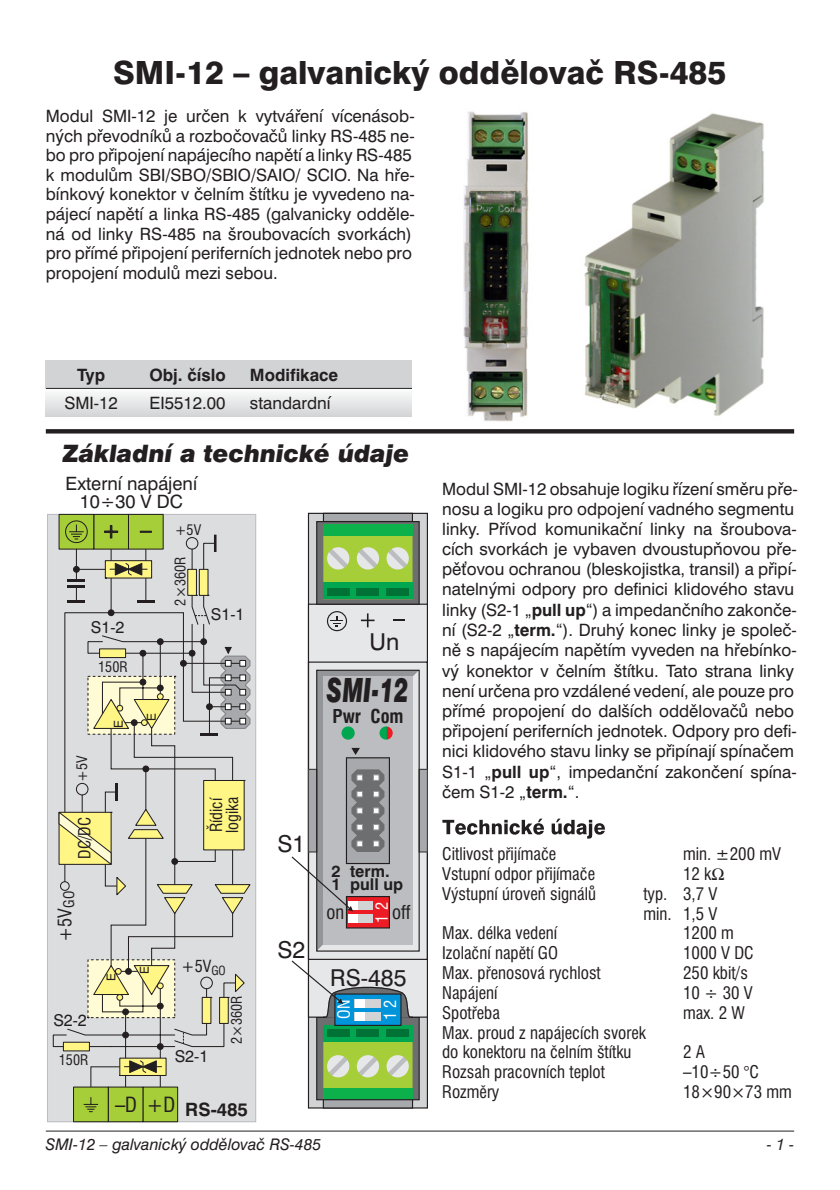
<style>
.page{position:relative;width:840px;height:1190px;background:#fff}
.page>*{position:absolute;margin:0;border:0;box-sizing:border-box;transform-origin:0 0}
.t1{font:italic 900 33.4px "Swiss 721 BTCE";color:#231f20;scale:.66 1}
.t2{font:800 32px "Swiss 721 BTCE";color:#231f20}
.t3{font:italic 900 24px "Swiss 721 BTCE";color:#231f20}
.t4{font:23.4px "Swiss 721 BTCE";color:#231f20}
.t5{font:condensed 20.4px "Swiss 721 BTCE";color:#231f20}
.t6{font:700 condensed 18.6px "Swiss 721 BTCE";color:#231f20}
.t7{font:condensed 18.6px "Swiss 721 BTCE";color:#231f20}
.t8{font:18.4px/18.2px "Swiss 721 BTCE";color:#231f20;text-align:center}
.t9{font:700 18.4px "Swiss 721 BTCE";color:#231f20}
.t10{font:condensed 18.4px "Swiss 721 BTCE";color:#231f20}
.t11{font:17px/20.2px "Swiss 721 BTCE";color:#231f20}
.t12{font:condensed 17px/19.8px "Swiss 721 BTCE";color:#231f20}
.t13{font:700 17px "Swiss 721 BTCE";color:#231f20}
.t14{font:condensed 16.4px/15.8px "Swiss 721 BTCE";color:#231f20}
.t15{font:16.4px "Swiss 721 BTCE";color:#231f20}
.t16{font:700 16.4px/13.4px "Swiss 721 BTCE";color:#231f20}
.t17{font:condensed 16.4px "Swiss 721 BTCE";color:#fff}
.t18{font:italic 16px "Swiss 721 BTCE";color:#231f20}
.t19{font:condensed 14.2px "Swiss 721 BTCE";color:#231f20}
.t20{font:12.2px "Swiss 721 BTCE";color:#231f20}
.s1{font-weight:700}
</style>
<div class="page">
<div style="left:46px;top:360px;width:366px;height:28px;background:#d1d3d4"></div>
<svg style="left:46px;top:393px;width:91px;height:24px"></svg>
<svg style="left:137px;top:393px;width:102px;height:24px"></svg>
<svg style="left:239px;top:393px;width:173px;height:24px"></svg>
<hr style="left:46px;top:388px;width:366px;height:1px;background:#231f20">
<div style="left:46px;top:429px;width:748px;height:5px;background:#231f20"></div>
<svg style="left:442px;top:819px;width:102px;height:16px"></svg>
<svg style="left:552px;top:819px;width:53px;height:20px"></svg>
<hr style="left:46px;top:1131px;width:748px;height:1px;background:#231f20">
<div style="left:308px;top:513px;width:119px;height:595px;background:#d1d3d4"></div>
<div style="left:316px;top:1017px;width:104px;height:83px;background:#6d6e70;border:1px solid #231f20"></div>
<svg style="left:307px;top:603px;width:121px;height:415px;background:#d5d5d6"></svg>
<div style="left:419px;top:769px;width:8px;height:83px;background:#a7a9ac"></div>
<div style="left:419px;top:769px;width:9px;height:84px;border:1px solid #404041"></div>
<div style="left:323px;top:513px;width:90px;height:9px;background:#a7a9ac;border:1px solid #231f20"></div>
<div style="left:316px;top:521px;width:104px;height:84px;background:#6d6e70;border:1px solid #231f20"></div>
<svg style="left:361px;top:613px;width:14px;height:14px"></svg>
<svg style="left:393px;top:619px;width:11px;height:2px"></svg>
<svg style="left:331px;top:616px;width:12px;height:11px"></svg>
<div style="left:327px;top:611px;width:20px;height:20px;border:1px solid #231f20;border-radius:50%"></div>
<svg style="left:323px;top:536px;width:90px;height:47px;background:#b0d067"></svg>
<div style="left:323px;top:525px;width:90px;height:11px;background:#0cb14b"></div>
<div style="left:323px;top:583px;width:90px;height:16px;background:#00a650"></div>
<div style="left:327px;top:588px;width:22px;height:8px;background:#007236"></div>
<div style="left:357px;top:588px;width:22px;height:8px;background:#007236"></div>
<div style="left:387px;top:588px;width:22px;height:8px;background:#007236"></div>
<svg style="left:291px;top:670px;width:128px;height:281px;background:#bdb9bb"></svg>
<div style="left:323px;top:1099px;width:90px;height:10px;background:#a7a9ac;border:1px solid #231f20"></div>
<svg style="left:291px;top:959px;width:123px;height:141px"></svg>
<div style="left:48px;top:514px;width:208px;height:608px;background:#dcddde"></div>
<div style="left:47px;top:514px;width:209px;height:608px;border:1px solid #bbbdc0"></div>
<div style="left:128px;top:514px;width:36px;height:36px;background:#a6ce39;border:1px solid #231f20"></div>
<div style="left:93px;top:514px;width:36px;height:36px;background:#a6ce39;border:1px solid #231f20"></div>
<div style="left:59px;top:514px;width:35px;height:36px;background:#a6ce39;border:1px solid #231f20"></div>
<div style="left:143px;top:1087px;width:35px;height:35px;background:#a6ce39"></div>
<div style="left:142px;top:1087px;width:36px;height:35px;border:1px solid #231f20"></div>
<div style="left:108px;top:1087px;width:35px;height:35px;background:#a6ce39"></div>
<div style="left:108px;top:1087px;width:35px;height:35px;border:1px solid #231f20"></div>
<div style="left:74px;top:1087px;width:34px;height:35px;background:#a6ce39"></div>
<div style="left:73px;top:1087px;width:36px;height:35px;border:1px solid #231f20"></div>
<svg style="left:58px;top:612px;width:193px;height:440px"></svg>
<svg style="left:65px;top:520px;width:179px;height:593px"></svg>
<div style="left:225px;top:718px;width:7px;height:7px;background:#fff;border:1px solid #231f20"></div>
<div style="left:239px;top:718px;width:7px;height:7px;background:#fff;border:1px solid #231f20"></div>
<hr style="left:143px;top:653px;width:49px;height:1px;background:#231f20">
<hr style="left:160px;top:641px;width:44px;height:1px;background:#231f20">
<img style="left:463px;top:111px;width:301px;height:311px">
<h2 class="t2" style="left:113px;top:61px;width:615px">SMI-12 – galvanický oddělovač RS-485</h2>
<p class="t11" style="left:46px;top:108px;width:370px;line-height:19.6px">Modul SMI-12 je určen k vytváření vícenásob&shy;ných převodníků a rozbočovačů linky RS-485 ne&shy;bo pro připojení napájecího napětí a linky RS-485 k modulům SBI/SBO/SBIO/SAIO/ SCIO. Na hře&shy;bínkový konektor v čelním štítku je vyvedeno na&shy;pájecí napětí a linka RS-485 (galvanicky odděle&shy;ná od linky RS-485 na šroubovacích svorkách) pro přímé připojení periferních jednotek nebo pro propojení modulů mezi sebou.</p>
<p class="t13" style="left:77px;top:369px;width:29px">Typ</p>
<p class="t13" style="left:149px;top:369px;width:78px">Obj. číslo</p>
<p class="t13" style="left:250px;top:369px;width:90px">Modifikace</p>
<p class="t11" style="left:64px;top:395px;width:55px">SMI-12</p>
<p class="t11" style="left:150px;top:395px;width:77px">EI5512.00</p>
<p class="t11" style="left:250px;top:395px;width:82px">standardní</p>
<h3 class="t3" style="left:63px;top:445px;width:348px">Základní a technické údaje</h3>
<p class="t8" style="left:66px;top:476px;width:133px">Externí napájení<br>10÷30 V DC</p>
<p class="t19" style="left:175px;top:524px;width:28px">+5V</p>
<p class="t15" style="left:91px;top:622px;width:35px">S1-2</p>
<p class="t19" style="left:98px;top:661px;width:31px">150R</p>
<p class="t19" style="left:76px;top:782px;width:28px;rotate:-90deg">+5V</p>
<p class="t20" style="left:114px;top:728px;width:9px;rotate:-90deg">E</p>
<p class="t14" style="left:78px;top:859px;width:43px;rotate:-90deg">DC/DC</p>
<p class="t10" style="left:58px;top:942px;width:52px;rotate:-90deg">+5V<sub>GO</sub></p>
<p class="t15" style="left:53px;top:1014px;width:35px">S2-2</p>
<p class="t19" style="left:59px;top:1054px;width:31px">150R</p>
<p class="t20" style="left:107px;top:981px;width:9px;rotate:-90deg">E</p>
<p class="t20" style="left:147px;top:721px;width:9px;rotate:-90deg">E</p>
<p class="t20" style="left:140px;top:974px;width:9px;rotate:-90deg">E</p>
<p class="t19" style="left:175px;top:606px;width:50px;rotate:-90deg">2×360R</p>
<p class="t15" style="left:211px;top:609px;width:35px">S1-1</p>
<p class="t14" style="left:210px;top:833px;width:38px;rotate:-90deg">Řídicí logika</p>
<p class="t14" style="left:181px;top:960px;width:46px">+5V<sub>GO</sub></p>
<p class="t15" style="left:175px;top:1050px;width:35px">S2-1</p>
<p class="t19" style="left:231px;top:1044px;width:50px;rotate:-90deg">2×360R</p>
<p class="t5" style="left:115px;top:1097px;width:62px">–D +D</p>
<p class="t9" style="left:185px;top:1103px;width:64px">RS-485</p>
<h3 class="t4" style="left:370px;top:634px;width:31px">Un</h3>
<h1 class="t1" style="left:327px;top:677px;width:125px">SMI-12</h1>
<p class="t6" style="left:333px;top:709px;width:30px">Pwr</p>
<p class="t6" style="left:371px;top:709px;width:35px">Com</p>
<h3 class="t4" style="left:277px;top:835px;width:29px">S1</h3>
<h3 class="t4" style="left:277px;top:941px;width:29px">S2</h3>
<p class="t16" style="left:332px;top:866px;width:73px">2 term.<br>1 pull up</p>
<p class="t7" style="left:327px;top:905px;width:19px">on</p>
<p class="t17" style="left:375px;top:923px;width:23px;rotate:-90deg">1 2</p>
<p class="t7" style="left:392px;top:905px;width:20px">off</p>
<h3 class="t4" style="left:330px;top:969px;width:78px">RS-485</h3>
<p class="t17" style="left:337px;top:1019px;width:21px;rotate:-90deg">ON</p>
<p class="t17" style="left:384px;top:1020px;width:22px;rotate:-90deg">1 2</p>
<p class="t11" style="left:442px;top:480px;width:357px">Modul SMI-12 obsahuje logiku řízení směru pře&shy;nosu a logiku pro odpojení vadného segmentu linky. Přívod komunikační linky na šroubova&shy;cích svorkách je vybaven dvoustupňovou pře&shy;pěťovou ochranou (bleskojistka, transil) a připí&shy;natelnými odpory pro definici klidového stavu linky (S2-1 „<span class="s1">pull up</span>“) a impedančního zakonče&shy;ní (S2-2 „<span class="s1">term.</span>“). Druhý konec linky je společ&shy;ně s napájecím napětím vyveden na hřebínko&shy;vý konektor v čelním štítku. Tato strana linky není určena pro vzdálené vedení, ale pouze pro přímé propojení do dalších oddělovačů nebo připojení periferních jednotek. Odpory pro defi&shy;nici klidového stavu linky se připínají spínačem S1-1 „<span class="s1">pull up</span>“, impedanční zakončení spína&shy;čem S1-2 „<span class="s1">term.</span>“.</p>
<p class="t12" style="left:442px;top:845px;width:116px">Citlivost přijímače</p>
<p class="t12" style="left:683px;top:845px;width:99px">min. ±200 mV</p>
<p class="t12" style="left:442px;top:865px;width:155px">Vstupní odpor přijímače</p>
<p class="t12" style="left:683px;top:865px;width:30px">12 k</p>
<p class="t12" style="left:442px;top:885px;width:155px">Výstupní úroveň signálů</p>
<p class="t12" style="left:643px;top:885px;width:76px">typ. 3,7 V min. 1,5 V</p>
<p class="t12" style="left:442px;top:925px;width:117px">Max. délka vedení</p>
<p class="t12" style="left:683px;top:925px;width:52px">1200 m</p>
<p class="t12" style="left:442px;top:945px;width:117px">Izolační napětí GO</p>
<p class="t12" style="left:683px;top:945px;width:72px">1000 V DC</p>
<p class="t12" style="left:442px;top:964px;width:160px">Max. přenosová rychlost</p>
<p class="t12" style="left:683px;top:964px;width:66px">250 kbit/s</p>
<p class="t12" style="left:442px;top:984px;width:57px">Napájení</p>
<p class="t12" style="left:683px;top:984px;width:71px">10 ÷ 30 V</p>
<p class="t12" style="left:442px;top:1004px;width:59px">Spotřeba</p>
<p class="t12" style="left:683px;top:1004px;width:63px">max. 2 W</p>
<p class="t12" style="left:442px;top:1024px;width:205px">Max. proud z napájecích svorek do konektoru na čelním štítku</p>
<p class="t12" style="left:683px;top:1044px;width:24px">2 A</p>
<p class="t12" style="left:442px;top:1064px;width:164px">Rozsah pracovních teplot</p>
<p class="t12" style="left:683px;top:1064px;width:77px">–10÷50 °C</p>
<p class="t12" style="left:442px;top:1083px;width:59px">Rozměry</p>
<p class="t12" style="left:683px;top:1083px;width:110px">18×90×73 mm</p>
<p class="t18" style="left:46px;top:1139px;width:277px">SMI-12 – galvanický oddělovač RS-485</p>
<p class="t18" style="left:767px;top:1139px;width:29px">-1-</p>
</div>
